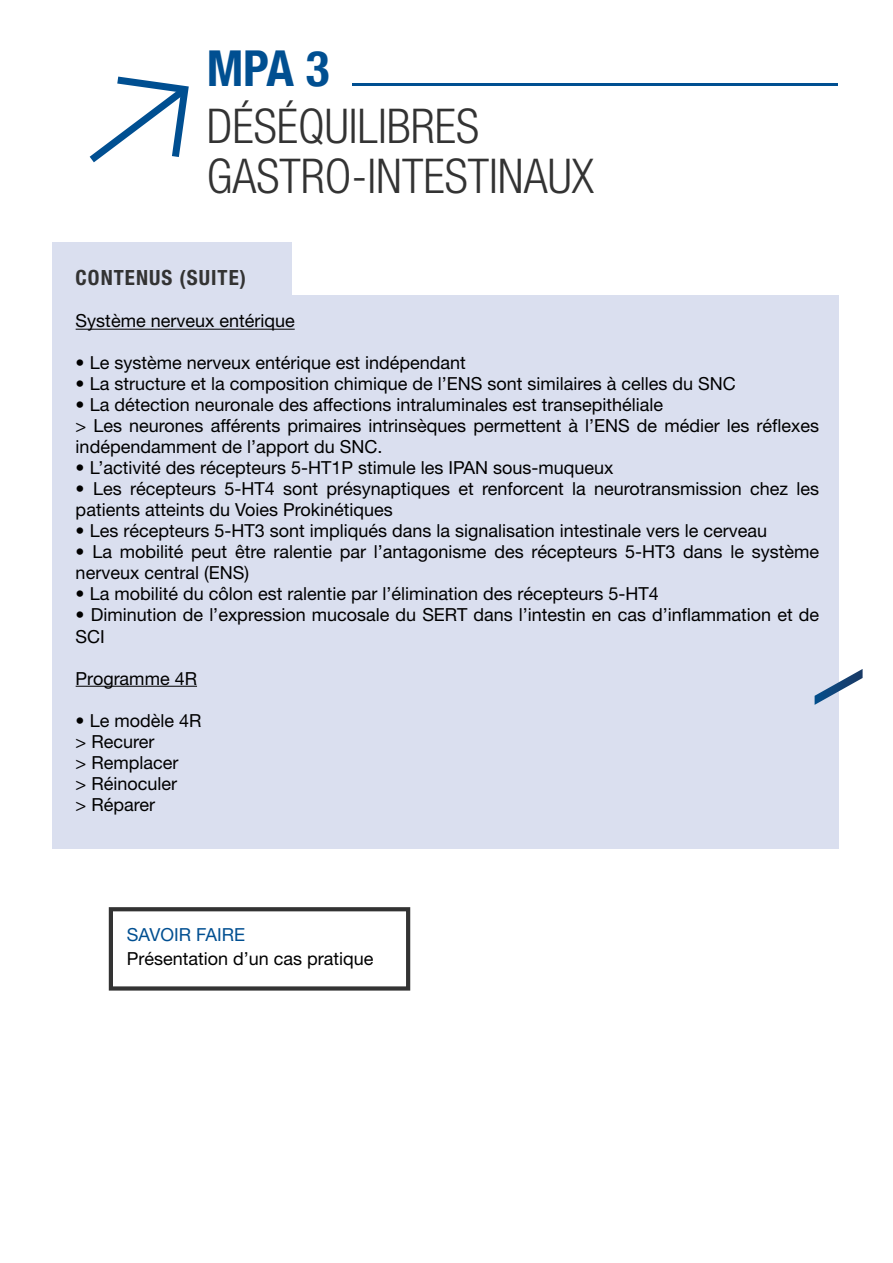
<style>
.page{position:relative;width:893px;height:1263px;background:#fff}
.page>*{position:absolute;margin:0;border:0;box-sizing:border-box;transform-origin:0 0}
.t1{font:700 condensed 49.5px "Helvetica Neue LT Com";color:#004f91}
.t2{font:300 condensed 48px/51px "Helvetica Neue LT Std";color:#333}
.t3{font:700 condensed 21px "Helvetica Neue LT Std";letter-spacing:.05em;color:#333}
.t4{font:18px/21px "Helvetica Neue";color:#000}
.t5{font:18px "Helvetica Neue";color:#004f91}
</style>
<div class="page">
<div style="left:52px;top:242px;width:239px;height:57px;background:#dadfef"></div>
<div style="left:52px;top:295px;width:787px;height:553px;background:#dadfef"></div>
<svg style="left:815px;top:669px;width:48px;height:36px"></svg>
<hr style="left:76px;top:329px;width:219px;height:1px;background:#000">
<hr style="left:76px;top:686px;width:121px;height:1px;background:#000">
<hr style="left:352px;top:83px;width:486px;height:3px;background:#004f91">
<svg style="left:89px;top:76px;width:100px;height:87px"></svg>
<div style="left:109px;top:907px;width:301px;height:83px;border:4px solid #333"></div>
<h1 class="t1" style="left:207px;top:38px;width:124px">MPA 3</h1>
<h2 class="t2" style="left:207px;top:100px;width:389px">DÉSÉQUILIBRES<br>GASTRO-INTESTINAUX</h2>
<p class="t3" style="left:76px;top:265px;width:172px">CONTENUS (SUITE)</p>
<p class="t4" style="left:76px;top:310px;width:221px">Système nerveux entérique</p>
<p class="t4" style="left:76px;top:352px;width:392px">• Le système nerveux entérique est indépendant</p>
<p class="t4" style="left:76px;top:373px;width:662px">• La structure et la composition chimique de l’ENS sont similaires à celles du SNC</p>
<p class="t4" style="left:76px;top:394px;width:745px">• La détection neuronale des affections intraluminales est transepithéliale<br>&gt; Les neurones afférents primaires intrinsèques permettent à l’ENS de médier les réflexes indépendamment de l’apport du SNC.</p>
<p class="t4" style="left:76px;top:457px;width:539px">• L’activité des récepteurs 5-HT1P stimule les IPAN sous-muqueux</p>
<p class="t4" style="left:76px;top:478px;width:745px">• Les récepteurs 5-HT4 sont présynaptiques et renforcent la neurotransmission chez les patients atteints du Voies Prokinétiques</p>
<p class="t4" style="left:76px;top:520px;width:693px">• Les récepteurs 5-HT3 sont impliqués dans la signalisation intestinale vers le cerveau</p>
<p class="t4" style="left:76px;top:541px;width:745px">• La mobilité peut être ralentie par l’antagonisme des récepteurs 5-HT3 dans le système nerveux central (ENS)</p>
<p class="t4" style="left:76px;top:583px;width:585px">• La mobilité du côlon est ralentie par l’élimination des récepteurs 5-HT4</p>
<p class="t4" style="left:76px;top:604px;width:745px">• Diminution de l’expression mucosale du SERT dans l’intestin en cas d’inflammation et de<br>SCI</p>
<p class="t4" style="left:76px;top:667px;width:123px">Programme 4R</p>
<p class="t4" style="left:76px;top:709px;width:127px">• Le modèle 4R &gt; Recurer<br>&gt; Remplacer<br>&gt; Réinoculer<br>&gt; Réparer</p>
<p class="t5" style="left:127px;top:924px;width:120px">SAVOIR FAIRE</p>
<p class="t4" style="left:127px;top:948px;width:248px">Présentation d’un cas pratique</p>
</div>
